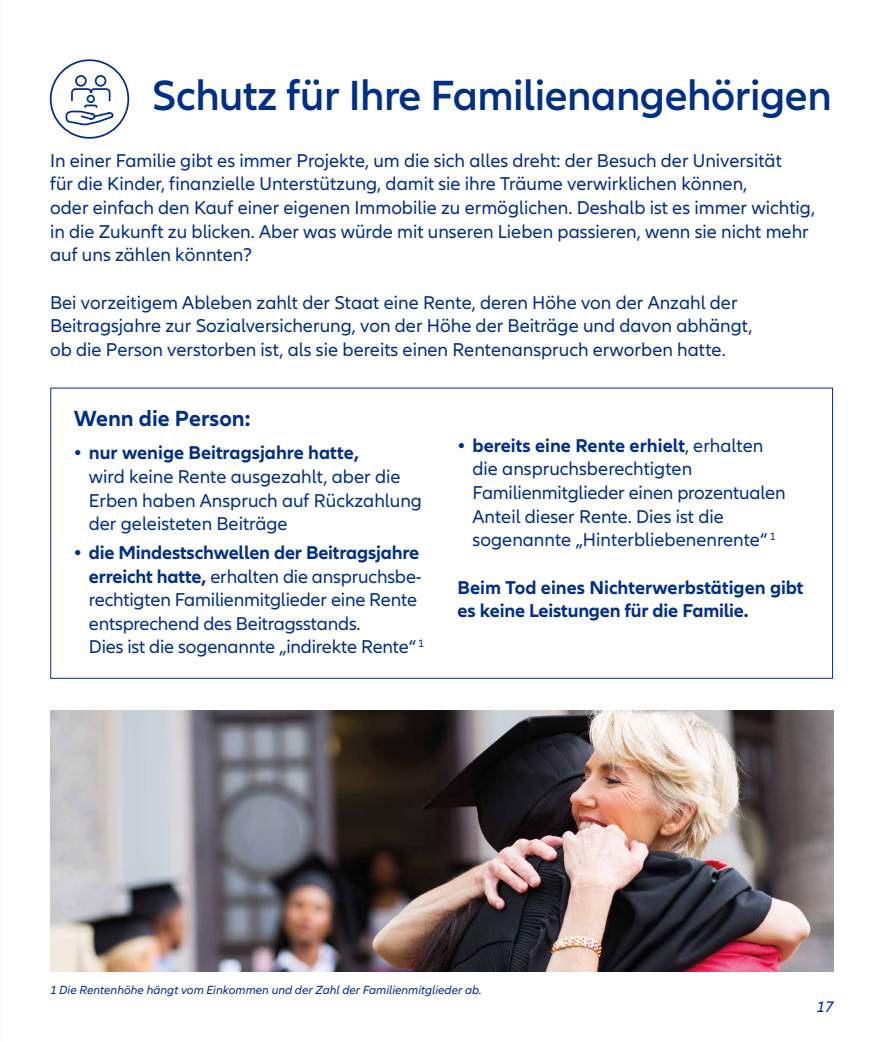
<style>
.page{position:relative;width:893px;height:1042px;background:#fff}
.page>*{position:absolute;margin:0;border:0;box-sizing:border-box;transform-origin:0 0}
.t1{font:600 43.75px "Allianz Neo";letter-spacing:-.01em;color:#002f87}
.t2{font:700 22.75px "Allianz Neo";color:#002f87}
.t3{font:19.25px/23.6px "Allianz Neo";color:#002f87}
.t4{font:700 19.25px/23.6px "Allianz Neo";color:#002f87}
.t5{font:italic 15.75px "Allianz Neo";color:#002f87}
.t6{font:italic 12.25px "Allianz Neo";color:#002f87}
.s1{font-weight:700}
</style>
<div class="page">
<div style="left:50px;top:59px;width:79px;height:80px;border:2px solid #002f87;border-radius:50%"></div>
<svg style="left:65px;top:75px;width:48px;height:50px"></svg>
<img style="left:50px;top:710px;width:783px;height:262px">
<h1 class="t1" style="left:152px;top:70px;width:681px">Schutz für Ihre Familienangehörigen</h1>
<p class="t3" style="left:50px;top:149px;width:766px">In einer Familie gibt es immer Projekte, um die sich alles dreht: der Besuch der Universität<br>für die Kinder, finanzielle Unterstützung, damit sie ihre Träume verwirklichen können,<br>oder einfach den Kauf einer eigenen Immobilie zu ermöglichen. Deshalb ist es immer wichtig, in die Zukunft zu blicken. Aber was würde mit unseren Lieben passieren, wenn sie nicht mehr auf uns zählen könnten?</p>
<p class="t3" style="left:50px;top:291px;width:704px">Bei vorzeitigem Ableben zahlt der Staat eine Rente, deren Höhe von der Anzahl der<br>Beitragsjahre zur Sozialversicherung, von der Höhe der Beiträge und davon abhängt, ob die Person verstorben ist, als sie bereits einen Rentenanspruch erworben hatte.</p>
<p class="t2" style="left:74px;top:405px;width:178px">Wenn die Person:</p>
<p class="t4" style="left:74px;top:442px;width:287px">• nur wenige Beitragsjahre hatte,</p>
<p class="t3" style="left:89px;top:465px;width:335px">wird keine Rente ausgezahlt, aber die<br>Erben haben Anspruch auf Rückzahlung der geleisteten Beiträge</p>
<p class="t3" style="left:89px;top:541px;width:337px;text-indent:-15px"><span class="s1">• die Mindestschwellen der Beitragsjahre erreicht hatte,</span> erhalten die anspruchsbe&shy;rechtigten Familienmitglieder eine Rente entsprechend des Beitragsstands.<br>Dies ist die sogenannte „indirekte Rente“ <sup>1</sup></p>
<p class="t3" style="left:472px;top:434px;width:315px;text-indent:-15px"><span class="s1">• bereits eine Rente erhielt</span>, erhalten die anspruchsberechtigten Familienmitglieder einen prozentualen Anteil dieser Rente. Dies ist die sogenannte „Hinterbliebenenrente“ <sup>1</sup></p>
<p class="t4" style="left:458px;top:576px;width:347px">Beim Tod eines Nichterwerbstätigen gibt es keine Leistungen für die Familie.</p>
<p class="t6" style="left:50px;top:983px;width:433px">1 Die Rentenhöhe hängt vom Einkommen und der Zahl der Familienmitglieder ab.</p>
<p class="t5" style="left:817px;top:998px;width:18px">17</p>
</div>
